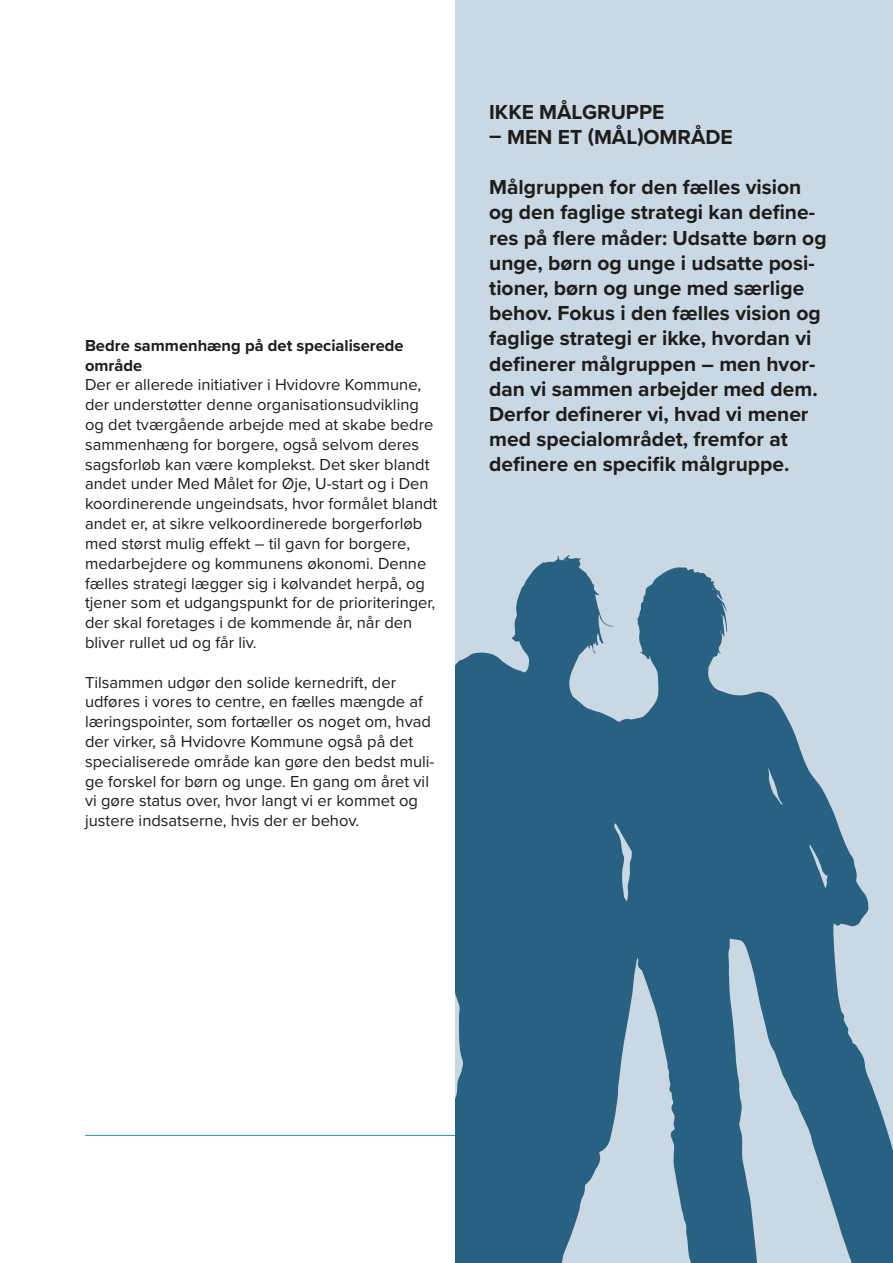
<style>
.page{position:relative;width:893px;height:1263px;background:#fff}
.page>*{position:absolute;margin:0;border:0;box-sizing:border-box;transform-origin:0 0}
.t1{font:700 21px/25.2px "Proxima Nova";color:#1d1d1b}
.t2{font:16.5px/19.8px "Proxima Nova";color:#1d1d1b}
.t3{font:700 16.5px/19.8px "Proxima Nova";color:#1d1d1b}
</style>
<div class="page">
<hr style="left:85px;top:1135px;width:723px;height:1px;background:#009fe3">
<div style="left:455px;top:0;width:438px;height:1263px;background:#c9d8e2"></div>
<svg style="left:455px;top:555px;width:438px;height:708px;fill:#286181"></svg>
<h4 class="t3" style="left:85px;top:335px;width:320px">Bedre sammenhæng på det specialiserede område</h4>
<p class="t2" style="left:85px;top:374px;width:354px">Der er allerede initiativer i Hvidovre Kommune, der understøtter denne organisationsudvikling og det tværgående arbejde med at skabe bedre sammenhæng for borgere, også selvom deres sagsforløb kan være komplekst. Det sker blandt andet under Med Målet for Øje, U-start og i Den koordinerende ungeindsats, hvor formålet blandt andet er, at sikre velkoordinerede borgerforløb med størst mulig efekt – til gavn for borgere, medarbejdere og kommunens økonomi. Denne fælles strategi lægger sig i kølvandet herpå, og tjener som et udgangspunkt for de prioriteringer, der skal foretages i de kommende år, når den bliver rullet ud og får liv.</p>
<p class="t2" style="left:85px;top:671px;width:351px">Tilsammen udgør den solide kernedrift, der udføres i vores to centre, en fælles mængde af læringspointer, som fortæller os noget om, hvad der virker, så Hvidovre Kommune også på det specialiserede område kan gøre den bedst muli&shy;ge forskel for børn og unge. En gang om året vil vi gøre status over, hvor langt vi er kommet og justere indsatserne, hvis der er behov.</p>
<h3 class="t1" style="left:489px;top:99px;width:177px">IKKE MÅLGRUPPE</h3>
<h3 class="t1" style="left:489px;top:124px;width:245px">– MEN ET (MÅL)OMRÅDE</h3>
<p class="t1" style="left:489px;top:174px;width:339px">Målgruppen for den fælles vision og den faglige strategi kan defne&shy;res på fere måder: Udsatte børn og unge, børn og unge i udsatte posi&shy;tioner, børn og unge med særlige behov. Fokus i den fælles vision og faglige strategi er ikke, hvordan vi defnerer målgruppen – men hvor&shy;dan vi sammen arbejder med dem.<br>Derfor defnerer vi, hvad vi mener med specialområdet, fremfor at defnere en specifk målgruppe.</p>
</div>
